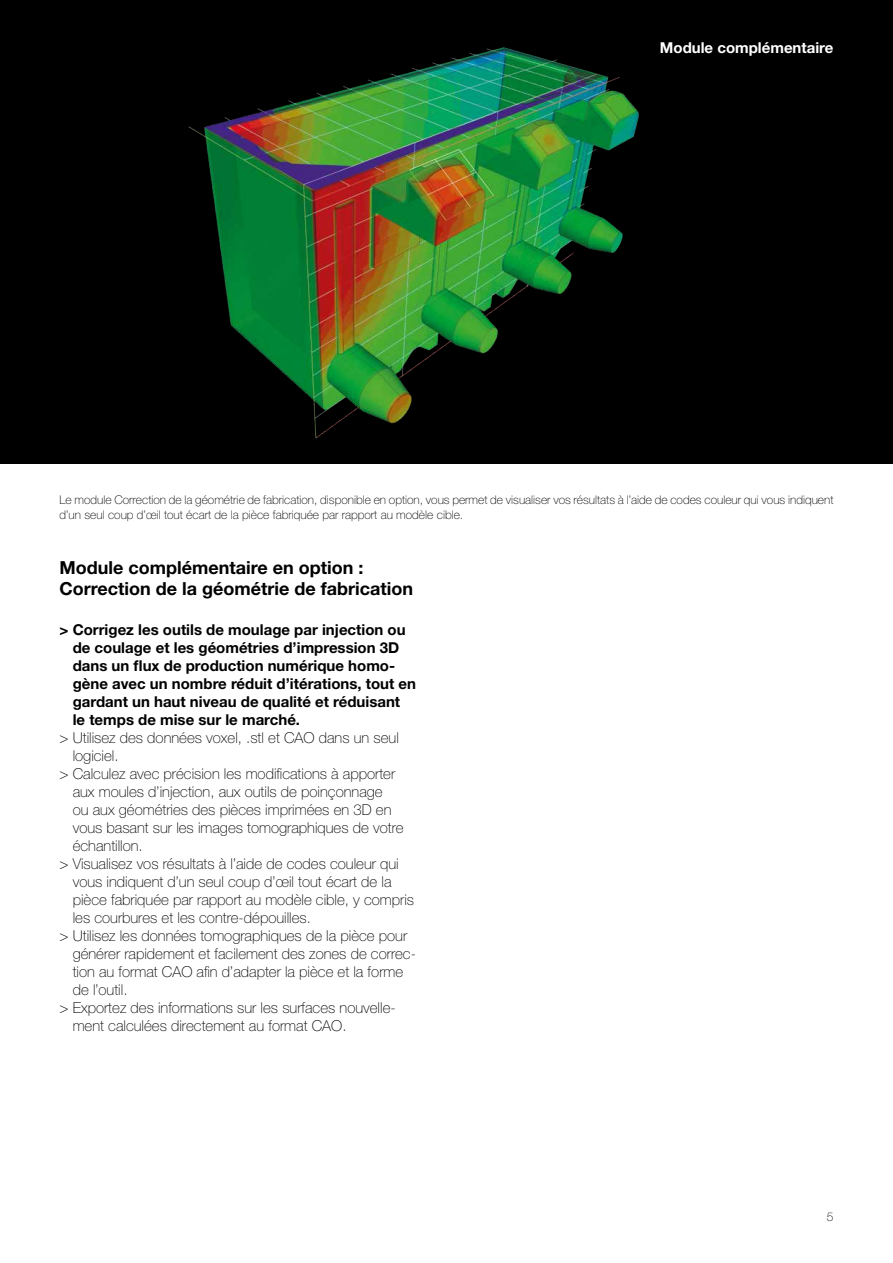
<style>
.page{position:relative;width:893px;height:1263px;background:#fff}
.page>*{position:absolute;margin:0;border:0;box-sizing:border-box;transform-origin:0 0}
.t1{font:700 18px/21.6px "Helvetica Neue LT Std";color:#000}
.t2{font:100 15px "Helvetica Neue LT Std";color:#000}
.t3{font:700 15px/18px "Helvetica Neue LT Std";color:#000}
.t4{font:700 15px "Helvetica Neue LT Std";color:#fff}
.t5{font:100 12px/14.4px "Helvetica Neue LT Std";color:#000}
</style>
<div class="page">
<div style="left:0;top:0;width:893px;height:463px;background:#000"></div>
<img style="left:188px;top:47px;width:451px;height:392px">
<p class="t4" style="left:660px;top:39px;width:175px">Module complémentaire</p>
<p class="t5" style="left:60px;top:493px;width:775px">Le module Correction de la géométrie de fabrication, disponible en option, vous permet de visualiser vos résultats à l’aide de codes couleur qui vous indiquent d’un seul coup d’œil tout écart de la pièce fabriquée par rapport au modèle cible.</p>
<p class="t1" style="left:60px;top:556px;width:355px">Module complémentaire en option :<br>Correction de la géométrie de fabrication</p>
<p class="t3" style="left:73px;top:620px;width:345px;text-indent:-13px">&gt; Corrigez les outils de moulage par injection ou de coulage et les géométries d’impression 3D dans un flux de production numérique homo&shy;gène avec un nombre réduit d’itérations, tout en gardant un haut niveau de qualité et réduisant le temps de mise sur le marché.</p>
<p class="t2" style="left:60px;top:729px;width:341px">&gt; Utilisez des données voxel, .stl et CAO dans un seul</p>
<p class="t2" style="left:73px;top:747px;width:47px">logiciel.</p>
<p class="t2" style="left:60px;top:765px;width:337px">&gt; Calculez avec précision les modifications à apporter</p>
<p class="t2" style="left:73px;top:783px;width:311px">aux moules d’injection, aux outils de poinçonnage</p>
<p class="t2" style="left:73px;top:801px;width:320px">ou aux géométries des pièces imprimées en 3D en</p>
<p class="t2" style="left:73px;top:819px;width:332px">vous basant sur les images tomographiques de votre</p>
<p class="t2" style="left:73px;top:837px;width:72px">échantillon.</p>
<p class="t2" style="left:60px;top:855px;width:341px">&gt; Visualisez vos résultats à l’aide de codes couleur qui</p>
<p class="t2" style="left:73px;top:873px;width:320px">vous indiquent d’un seul coup d’œil tout écart de la</p>
<p class="t2" style="left:73px;top:891px;width:343px">pièce fabriquée par rapport au modèle cible, y compris</p>
<p class="t2" style="left:73px;top:909px;width:240px">les courbures et les contre-dépouilles.</p>
<p class="t2" style="left:60px;top:927px;width:349px">&gt; Utilisez les données tomographiques de la pièce pour</p>
<p class="t2" style="left:73px;top:945px;width:345px">générer rapidement et facilement des zones de correc-</p>
<p class="t2" style="left:73px;top:963px;width:332px">tion au format CAO afin d’adapter la pièce et la forme</p>
<p class="t2" style="left:73px;top:981px;width:56px">de l’outil.</p>
<p class="t2" style="left:60px;top:999px;width:338px">&gt; Exportez des informations sur les surfaces nouvelle-</p>
<p class="t2" style="left:73px;top:1017px;width:275px">ment calculées directement au format CAO.</p>
<p class="t5" style="left:827px;top:1209px;width:8px">5</p>
</div>
